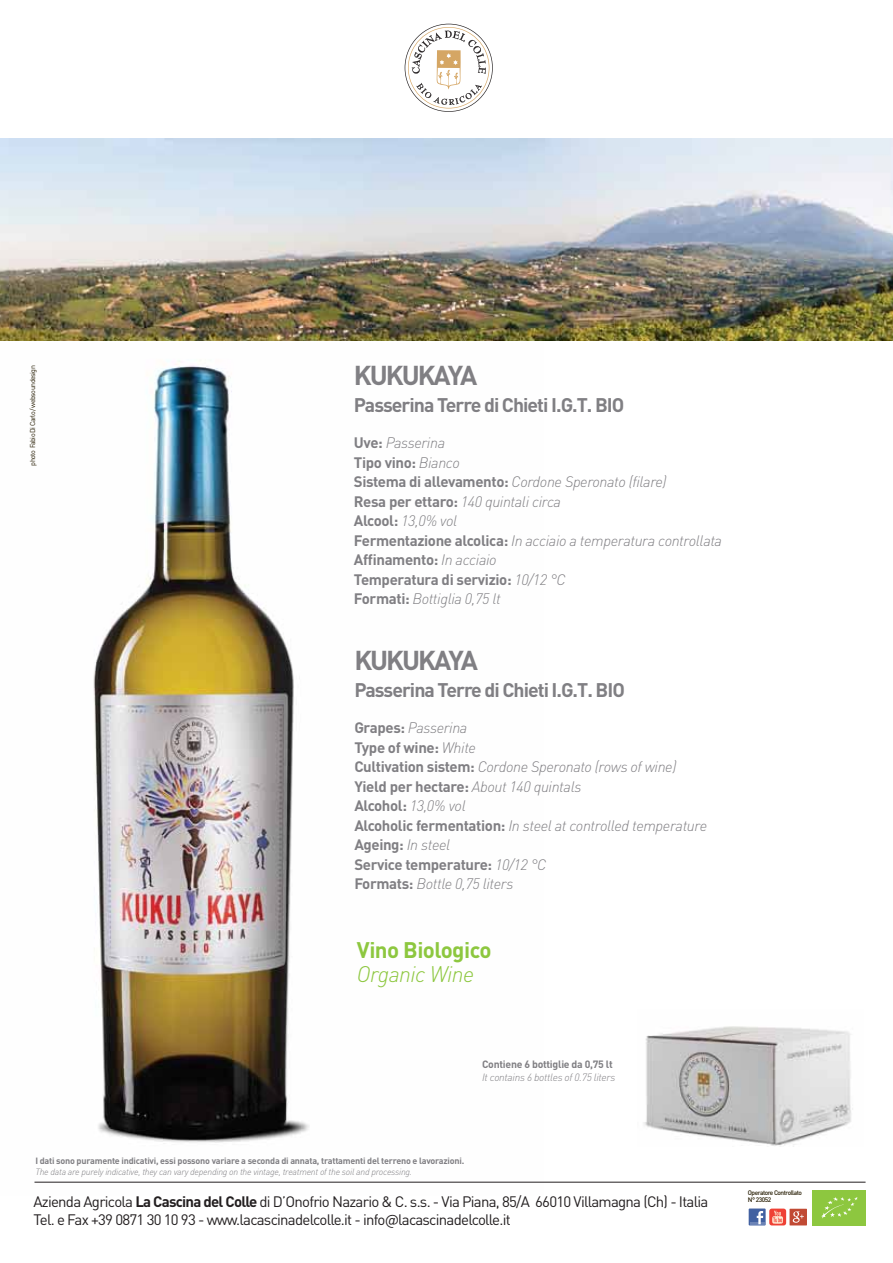
<style>
.page{position:relative;width:893px;height:1263px;background:#fff}
.page>*{position:absolute;margin:0;border:0;box-sizing:border-box;transform-origin:0 0}
.t1{font:700 27px "DIN Pro";letter-spacing:-.075em;color:#807f83}
.t2{font:700 22.35px "DIN Pro";letter-spacing:-.025em;color:#8dc73f}
.t3{font:italic 300 22.35px "DIN";letter-spacing:-.025em;color:#8dc73f}
.t4{font:700 19.5px "DIN Pro";letter-spacing:-.05em;color:#807f83}
.t5{font:italic 300 15px/19.5px "DIN";letter-spacing:-.025em;color:#807f83}
.t6{font:700 15px/19.5px "DIN Pro";letter-spacing:-.025em;color:#807f83}
.t7{font:15px/18px "DIN Pro";letter-spacing:-.05em;color:#231f20}
.t8{font:italic 300 10.5px "DIN";letter-spacing:-.025em;color:#807f83}
.t9{font:700 10.5px "DIN Pro";letter-spacing:-.025em;color:#807f83}
.t10{font:700 9px "DIN Pro";letter-spacing:-.025em;color:#807f83}
.t11{font:italic 300 9px "DIN";letter-spacing:-.025em;color:#807f83}
.t12{font:7.05px "DIN Pro";letter-spacing:-.075em;color:#261c02}
.t13{font:500 6.45px/6.9px "DIN Pro";letter-spacing:-.075em;color:#261c02}
.s1{font-family:"DIN Pro";font-weight:700;font-style:normal}
.s2{font-family:"DIN";font-weight:300;font-style:italic}
.s3{font-weight:700}
</style>
<div class="page">
<img style="left:0;top:340px;width:544px;height:842px">
<svg style="left:405px;top:24px;width:88px;height:88px"></svg>
<div style="left:749px;top:1208px;width:17px;height:17px;background:#4261a1"></div>
<svg style="left:750px;top:1211px;width:14px;height:13px"></svg>
<div style="left:789px;top:1209px;width:18px;height:16px;background:#c14a34"></div>
<svg style="left:792px;top:1211px;width:12px;height:12px"></svg>
<svg style="left:769px;top:1208px;width:17px;height:17px"></svg>
<svg style="left:772px;top:1211px;width:11px;height:12px"></svg>
<div style="left:812px;top:1190px;width:54px;height:35px;background:#8dc73f"></div>
<svg style="left:821px;top:1197px;width:37px;height:21px"></svg>
<hr style="left:34px;top:1182px;width:832px;height:1px;background:#231f20">
<img style="left:0;top:138px;width:893px;height:202px">
<img style="left:643px;top:1026px;width:210px;height:121px">
<p class="t12" style="left:28px;top:466px;width:102px;rotate:-90deg">photo Fabio Di Carlo / websoundesign</p>
<h1 class="t1" style="left:354px;top:357px;width:125px">KUKUKAYA</h1>
<h3 class="t4" style="left:354px;top:392px;width:272px">Passerina Terre di Chieti I.G.T. BIO</h3>
<p class="t5" style="left:354px;top:433px;width:93px"><span class="s1">Uve:</span> Passerina</p>
<p class="t6" style="left:354px;top:452px;width:108px">Tipo vino: <span class="s2">Bianco</span></p>
<p class="t5" style="left:354px;top:472px;width:370px"><span class="s1">Sistema di allevamento:</span> Cordone Speronato (filare)<br><span class="s1">Resa per ettaro:</span> 140 quintali circa<br><span class="s1">Alcool:</span> 13,0% vol<br><span class="s1">Fermentazione alcolica:</span> In acciaio a temperatura controllata</p>
<p class="t6" style="left:354px;top:550px;width:213px">Affinamento: <span class="s2">In acciaio<br></span>Temperatura di servizio: <span class="s2">10/12 °C</span></p>
<p class="t5" style="left:354px;top:589px;width:148px"><span class="s1">Formati:</span> Bottiglia 0,75 lt</p>
<h1 class="t1" style="left:354px;top:642px;width:125px">KUKUKAYA</h1>
<h3 class="t4" style="left:354px;top:677px;width:272px">Passerina Terre di Chieti I.G.T. BIO</h3>
<p class="t5" style="left:354px;top:718px;width:115px"><span class="s1">Grapes:</span> Passerina</p>
<p class="t6" style="left:354px;top:737px;width:123px">Type of wine: <span class="s2">White</span></p>
<p class="t5" style="left:354px;top:757px;width:324px"><span class="s1">Cultivation sistem:</span> Cordone Speronato (rows of wine)</p>
<p class="t6" style="left:354px;top:776px;width:229px">Yield per hectare: <span class="s2">About 140 quintals<br></span>Alcohol: <span class="s2">13,0% vol</span></p>
<p class="t5" style="left:354px;top:816px;width:354px"><span class="s1">Alcoholic fermentation:</span> In steel at controlled temperature</p>
<p class="t6" style="left:354px;top:835px;width:193px">Ageing: <span class="s2">In steel<br></span>Service temperature: <span class="s2">10/12 °C</span></p>
<p class="t5" style="left:354px;top:874px;width:161px"><span class="s1">Formats:</span> Bottle 0,75 liters</p>
<h2 class="t2" style="left:357px;top:935px;width:136px">Vino Biologico</h2>
<h2 class="t3" style="left:357px;top:960px;width:119px">Organic Wine</h2>
<p class="t9" style="left:482px;top:1057px;width:132px">Contiene 6 bottiglie da 0,75 lt</p>
<p class="t8" style="left:482px;top:1071px;width:135px">It contains 6 bottles of 0.75 liters</p>
<p class="t10" style="left:35px;top:1155px;width:430px">I dati sono puramente indicativi, essi possono variare a seconda di annata, trattamenti del terreno e lavorazioni.</p>
<p class="t11" style="left:35px;top:1166px;width:378px">The data are purely indicative, they can vary depending on the vintage, treatment of the soil and processing.</p>
<p class="t7" style="left:34px;top:1192px;width:676px">Azienda Agricola <span class="s3">La Cascina del Colle</span> di D’Onofrio Nazario &amp; C. s.s. - Via Piana, 85/A 66010 Villamagna (Ch) - Italia<br>Tel. e Fax +39 0871 30 10 93 - www.lacascinadelcolle.it - info@lacascinadelcolle.it</p>
<p class="t13" style="left:748px;top:1189px;width:56px">Operatore Controllato<br>N° 23052</p>
</div>
